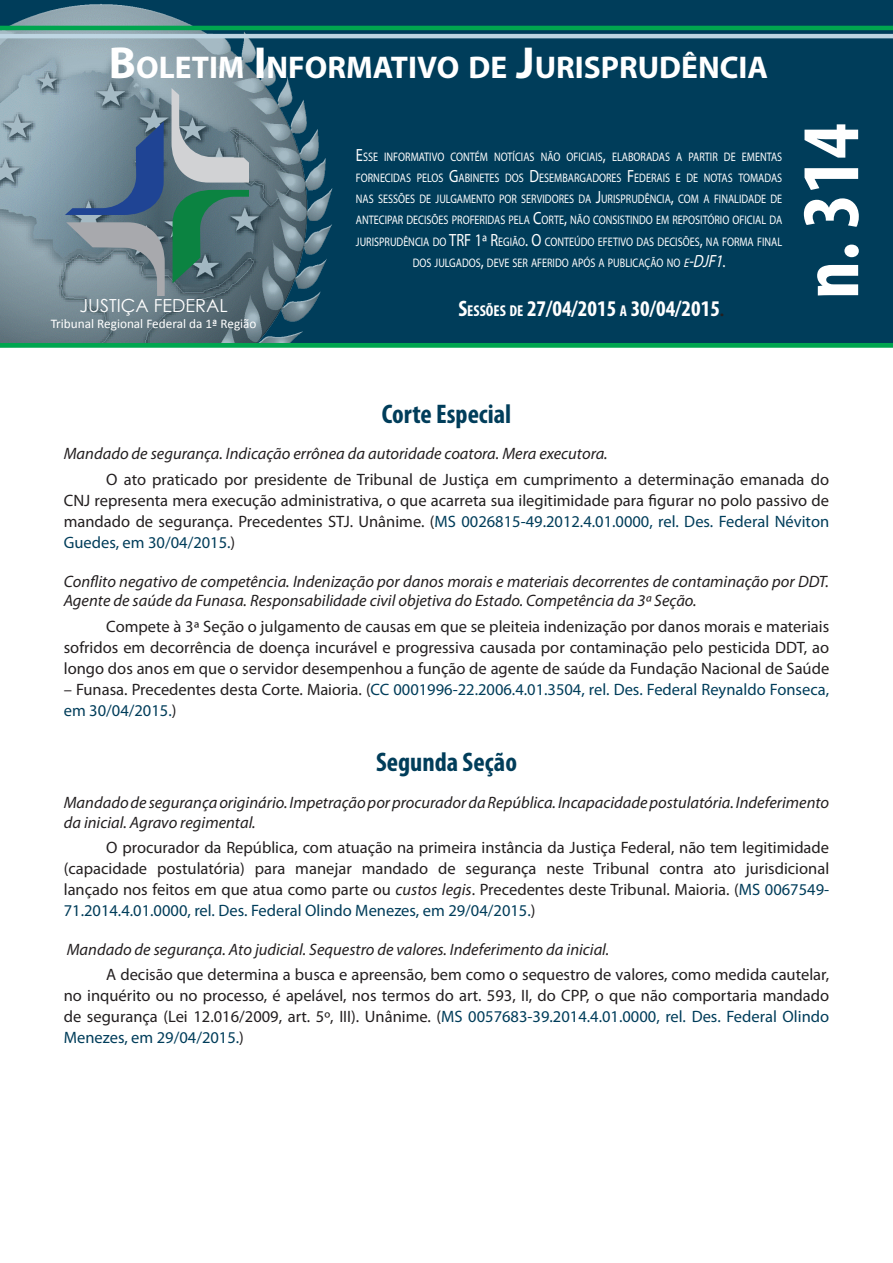
<style>
.page{position:relative;width:893px;height:1263px;background:#fff}
.page>*{position:absolute;margin:0;border:0;box-sizing:border-box;transform-origin:0 0}
.t1{font:700 condensed 82.5px "Myriad Pro";color:#fff}
.t2{font:700 31.5px "Myriad Pro";color:#fff}
.TÍTULO{font:700 condensed 27px "Myriad Pro";color:#003d5a}
.t3{font:700 condensed 22.5px "Myriad Pro";color:#fff}
.Título_SEÇÕES_e_TURM{font:18px "Century Gothic";color:#fff}
.Texto_EMENTA{font:16.5px/21px "Myriad Pro";color:#231f20;text-align:justify}
.Cabeça_EMENTA{font:italic 16.5px/19.8px "Myriad Pro";color:#231f20}
.Texto_EMENTA-2{font:16.5px/21px "Myriad Pro";color:#003d5a}
.t4{font:13.2px "Calibri";color:#fff}
.t5{font:12.45px/21.3px "Myriad Pro";color:#fff;text-align:center;scale:.82 1}
.s1{font-size:45px}
.s2{font-size:17.7px}
.s3{font-style:italic}
.s4{font-style:italic;font-size:17.7px}
.s5{font-size:15.75px}
.s6{font-family:"Times New Roman";font-stretch:normal;font-size:18px;color:#231f20}
.s7{color:#003d5a}
.s8{color:#231f20}
</style>
<div class="page">
<div style="left:0;top:0;width:893px;height:343px;background:#003d5a"></div>
<img style="left:0;top:4px;width:406px;height:339px">
<div style="left:0;top:34px;width:893px;height:4px;border:1px solid #bed5e2"></div>
<hr style="left:0;top:344px;width:893px;height:3px;background:#00a54f">
<div style="left:0;top:343px;width:893px;height:5px;border:1px solid #00a54f"></div>
<div style="left:0;top:26px;width:893px;height:4px;border:1px solid #00a54f"></div>
<svg style="left:65px;top:122px;width:99px;height:93px;background:#5a7696"></svg>
<svg style="left:173px;top:190px;width:76px;height:93px;background:#3d7666"></svg>
<svg style="left:66px;top:222px;width:99px;height:74px;background:#86949c"></svg>
<svg style="left:171px;top:88px;width:78px;height:95px;background:#91a0a7"></svg>
<p class="t2" style="left:109px;top:47px;width:661px"><span class="s1">B</span>OLETIM <span class="s1">I</span> NFORMATIVO DE <span class="s1">J</span>URISPRUDÊNCIA</p>
<p class="t5" style="left:356px;top:146px;width:521px"><span class="s2">E</span>SSE INFORMATIVO CONTÉM NOTÍCIAS NÃO OFICIAIS<span class="s2">,</span> ELABORADAS A PARTIR DE EMENTAS FORNECIDAS PELOS <span class="s2">G</span>ABINETES DOS <span class="s2">D</span>ESEMBARGADORES <span class="s2">F</span> EDERAIS E DE NOTAS TOMADAS NAS SESSÕES DE JULGAMENTO POR SERVIDORES DA <span class="s2">J</span>URISPRUDÊNCIA<span class="s2">,</span> COM A FINALIDADE DE ANTECIPAR DECISÕES PROFERIDAS PELA <span class="s2">C</span>ORTE<span class="s2">,</span> NÃO CONSISTINDO EM REPOSITÓRIO OFICIAL DA JURISPRUDÊNCIA DO <span class="s2">TRF 1ª R</span>EGIÃO<span class="s2">. O</span> CONTEÚDO EFETIVO DAS DECISÕES<span class="s2">,</span> NA FORMA FINAL DOS JULGADOS<span class="s2">,</span> DEVE SER AFERIDO APÓS A PUBLICAÇÃO NO <span class="s3">e</span><span class="s4">-DJF1</span><span class="s2">.</span></p>
<p class="Título_SEÇÕES_e_TURM" style="left:80px;top:293px;width:150px">JUSTIÇA FEDERAL</p>
<p class="t3" style="left:458px;top:294px;width:267px">S<span class="s5">ESSÕES DE</span> 27/04/2015 <span class="s5">A</span> 30/04/2015<span class="s6">.</span></p>
<p class="t4" style="left:51px;top:315px;width:207px">Tribunal Regional Federal da 1ª Região</p>
<p class="t1" style="left:779px;top:299px;width:177px;rotate:-90deg">n. 314</p>
<p class="TÍTULO" style="left:382px;top:397px;width:131px">Corte Especial</p>
<p class="Cabeça_EMENTA" style="left:64px;top:444px;width:545px">Mandado de segurança. Indicação errônea da autoridade coatora. Mera executora.</p>
<p class="Texto_EMENTA" style="left:64px;top:468px;width:767px;text-indent:43px">O ato praticado por presidente de Tribunal de Justiça em cumprimento a determinação emanada do CNJ representa mera execução administrativa, o que acarreta sua ilegitimidade para figurar no polo passivo de mandado de segurança. Precedentes STJ. Unânime. (<span class="s7">MS 0026815-49.2012.4.01.0000, rel. Des. Federal Néviton Guedes, em 30/04/2015.</span>)</p>
<p class="Cabeça_EMENTA" style="left:64px;top:571px;width:767px">Conflito negativo de competência. Indenização por danos morais e materiais decorrentes de contaminação por DDT.<br>Agente de saúde da Funasa. Responsabilidade civil objetiva do Estado. Competência da 3ª Seção.</p>
<p class="Texto_EMENTA" style="left:64px;top:615px;width:767px;text-indent:43px">Compete à 3ª Seção o julgamento de causas em que se pleiteia indenização por danos morais e materiais sofridos em decorrência de doença incurável e progressiva causada por contaminação pelo pesticida DDT, ao longo dos anos em que o servidor desempenhou a função de agente de saúde da Fundação Nacional de Saúde</p>
<p class="Texto_EMENTA-2" style="left:64px;top:678px;width:767px"><span class="s8">– Funasa. Precedentes desta Corte. Maioria. (</span>CC 0001996-22.2006.4.01.3504, rel. Des. Federal Reynaldo Fonseca, em 30/04/2015.<span class="s8">)</span></p>
<p class="TÍTULO" style="left:376px;top:745px;width:142px">Segunda Seção</p>
<p class="Cabeça_EMENTA" style="left:64px;top:792px;width:767px">Mandado de segurança originário. Impetração por procurador da República. Incapacidade postulatória. Indeferimento da inicial. Agravo regimental.</p>
<p class="Texto_EMENTA" style="left:64px;top:837px;width:767px;text-indent:43px">O procurador da República, com atuação na primeira instância da Justiça Federal, não tem legitimidade (capacidade postulatória) para manejar mandado de segurança neste Tribunal contra ato jurisdicional lançado nos feitos em que atua como parte ou <span class="s3">custos legis</span>. Precedentes deste Tribunal. Maioria. (<span class="s7">MS 0067549- 71.2014.4.01.0000, rel. Des. Federal Olindo Menezes, em 29/04/2015.</span>)</p>
<p class="Cabeça_EMENTA" style="left:67px;top:939px;width:544px">Mandado de segurança. Ato judicial. Sequestro de valores. Indeferimento da inicial.</p>
<p class="Texto_EMENTA" style="left:64px;top:964px;width:767px;text-indent:43px">A decisão que determina a busca e apreensão, bem como o sequestro de valores, como medida cautelar, no inquérito ou no processo, é apelável, nos termos do art. 593, II, do CPP, o que não comportaria mandado de segurança (Lei 12.016/2009, art. 5º, III). Unânime. (<span class="s7">MS 0057683-39.2014.4.01.0000, rel. Des. Federal Olindo Menezes, em 29/04/2015.</span>)</p>
</div>
